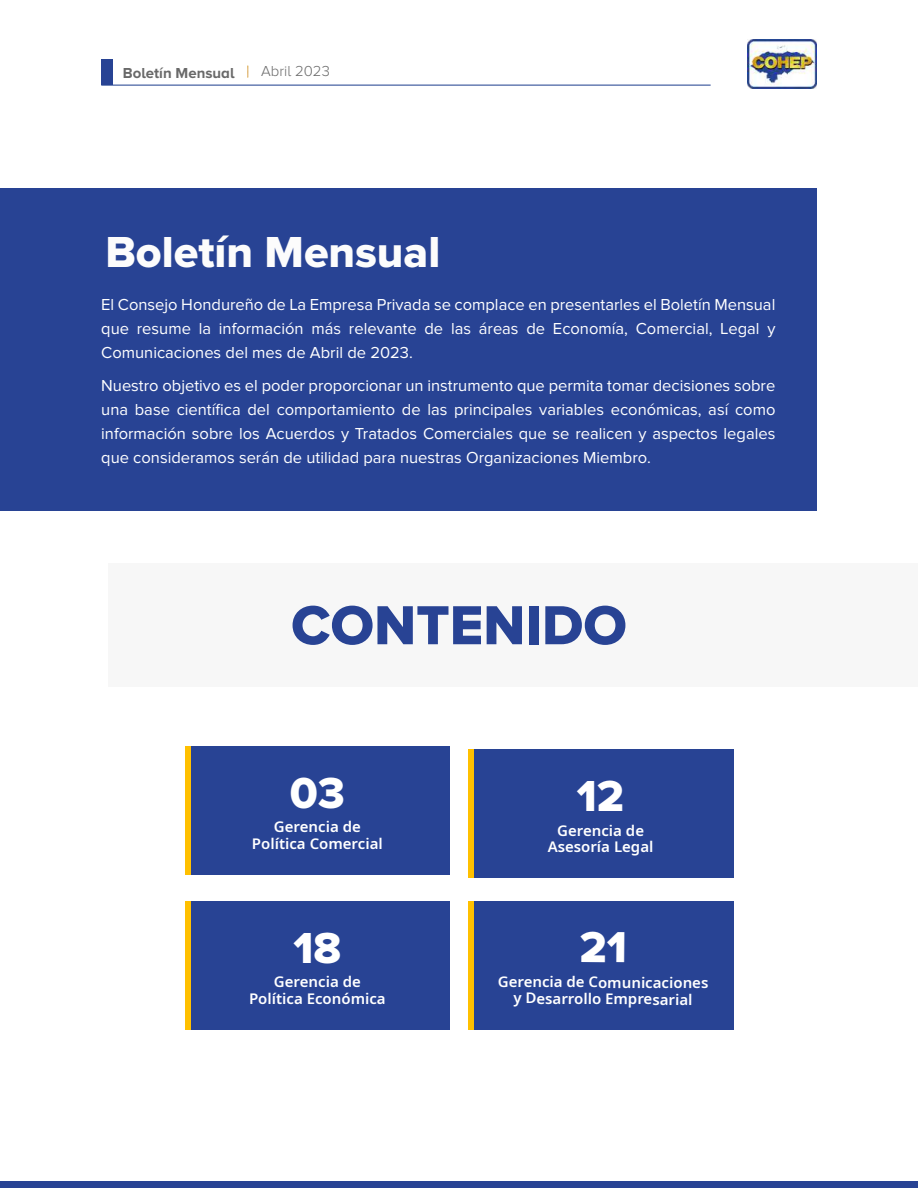
<style>
.page{position:relative;width:918px;height:1188px;background:#fff}
.page>*{position:absolute;margin:0;border:0;box-sizing:border-box;transform-origin:0 0}
.t1{font:57px "Proxima Nova Extrabld";color:#284394}
.t2{font:45px "Proxima Nova Extrabld";color:#fcfcfc}
.t3{font:45px "Proxima Nova Extrabld";color:#fff}
.t4{font:16.5px/24px "Proxima Nova";color:#fff;text-align:justify}
.t5{font:600 15px/16.5px "Noto Sans";color:#fff;text-align:center}
.t6{font:700 15px "Proxima Nova A";color:#696969}
.t7{font:300 15px "Proxima Nova A";color:#696969}
</style>
<div class="page">
<img style="left:747px;top:39px;width:70px;height:50px">
<div style="left:101px;top:60px;width:12px;height:25px;background:#284394"></div>
<hr style="left:101px;top:85px;width:610px;height:1px;background:#264592">
<div style="left:0;top:1181px;width:918px;height:7px;background:#284394"></div>
<div style="left:0;top:188px;width:817px;height:322px;background:#284394"></div>
<div style="left:109px;top:563px;width:809px;height:123px;background:#f7f7f7"></div>
<div style="left:191px;top:746px;width:259px;height:129px;background:#284394"></div>
<div style="left:185px;top:746px;width:6px;height:129px;background:#ffc000"></div>
<div style="left:474px;top:901px;width:259px;height:129px;background:#284394"></div>
<div style="left:468px;top:901px;width:6px;height:129px;background:#ffc000"></div>
<div style="left:474px;top:749px;width:259px;height:129px;background:#284394"></div>
<div style="left:468px;top:749px;width:6px;height:129px;background:#ffc000"></div>
<div style="left:191px;top:901px;width:259px;height:129px;background:#284394"></div>
<div style="left:185px;top:901px;width:6px;height:129px;background:#ffc000"></div>
<p class="t6" style="left:123px;top:64px;width:113px">Boletín Mensual</p>
<p class="t7" style="left:261px;top:63px;width:70px">Abril 2023</p>
<h2 class="t2" style="left:105px;top:226px;width:336px">Boletín Mensual</h2>
<p class="t4" style="left:101px;top:292px;width:676px">El Consejo Hondureño de La Empresa Privada se complace en presentarles el Boletín Mensual que resume la información más relevante de las áreas de Economía, Comercial, Legal y Comunicaciones del mes de Abril de 2023.</p>
<p class="t4" style="left:101px;top:373px;width:676px">Nuestro objetivo es el poder proporcionar un instrumento que permita tomar decisiones sobre una base científica del comportamiento de las principales variables económicas, así como información sobre los Acuerdos y Tratados Comerciales que se realicen y aspectos legales que consideramos serán de utilidad para nuestras Organizaciones Miembro.</p>
<h1 class="t1" style="left:291px;top:592px;width:337px">CONTENIDO</h1>
<h2 class="t3" style="left:290px;top:767px;width:57px">03</h2>
<p class="t5" style="left:252px;top:819px;width:132px">Gerencia de<br>Política Comercial</p>
<h2 class="t3" style="left:293px;top:922px;width:49px">18</h2>
<p class="t5" style="left:249px;top:974px;width:138px">Gerencia de<br>Política Económica</p>
<h2 class="t3" style="left:577px;top:770px;width:49px">12</h2>
<p class="t5" style="left:548px;top:822px;width:107px">Gerencia de<br>Asesoría Legal</p>
<p class="t5" style="left:498px;top:972px;width:212px;rotate:1deg">Gerencia de Comunicaciones y Desarrollo Empresarial</p>
</div>
